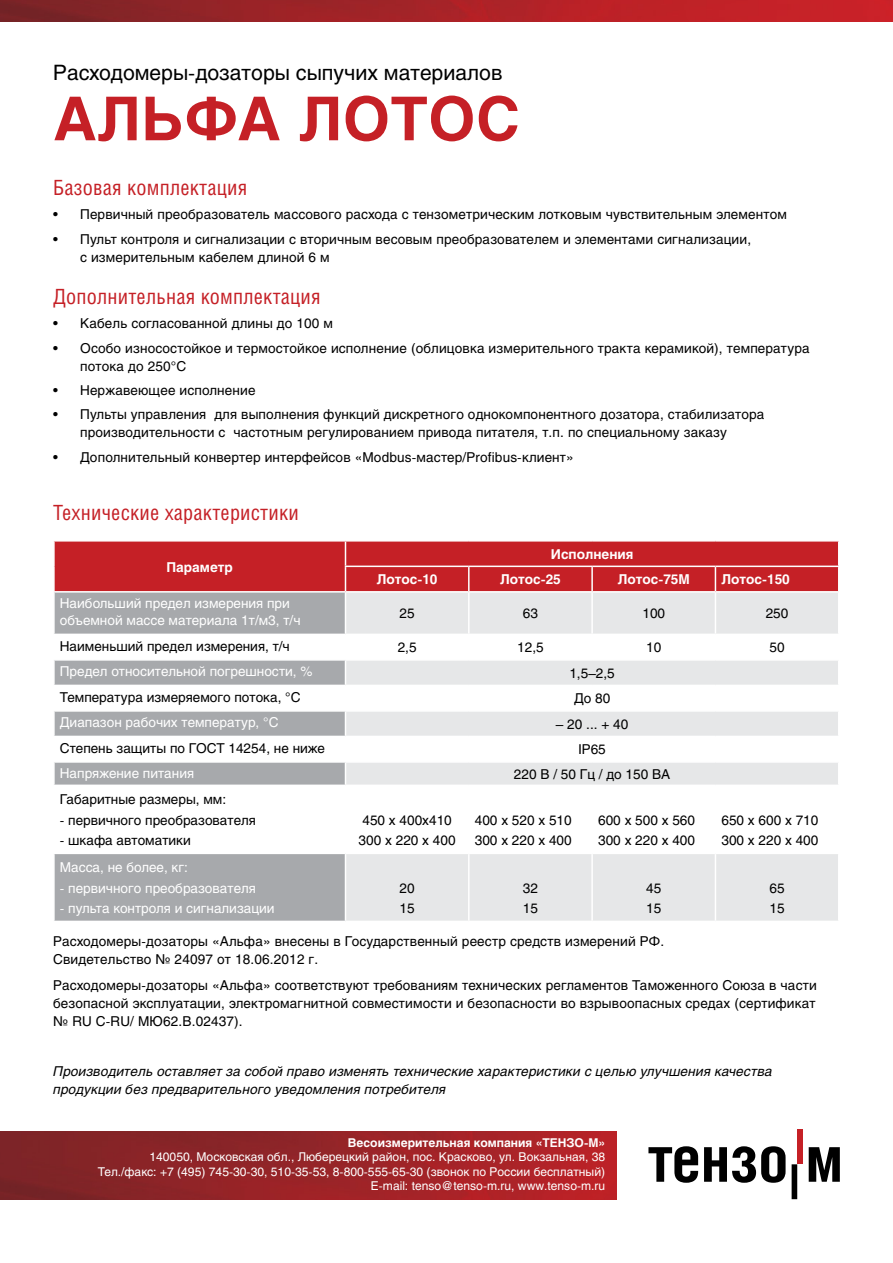
<style>
.page{position:relative;width:893px;height:1263px;background:#fff}
.page>*{position:absolute;margin:0;border:0;box-sizing:border-box;transform-origin:0 0}
.t1{font:700 60px "Helios C";letter-spacing:.01em;color:#c52026}
.t2{font:21px "Helios Cond C";letter-spacing:.01em;color:#c52026}
.t3{font:21px "Helios C";color:#000}
.t4{font:13.5px/20.4px "Helios C";letter-spacing:.01em;color:#000}
.t5{font:13.5px/16.2px "Helios C";color:#fff}
.t6{font:italic 13.5px/18px "Helios C";letter-spacing:.01em;color:#000}
.t7{font:700 13.5px "Helios C";color:#fff}
.t8{font:12px/14.4px "Helios C";color:#fff;text-align:right}
.t9{font:700 12px "Helios C";color:#fff}
</style>
<div class="page">
<img style="left:0;top:1131px;width:617px;height:68px">
<div style="left:797px;top:1129px;width:6px;height:35px;background:#c52026"></div>
<svg style="left:648px;top:1146px;width:192px;height:53px"></svg>
<svg style="left:55px;top:593px;width:290px;height:328px;fill:#a7a9ac"></svg>
<div style="left:346px;top:593px;width:492px;height:328px;background:#e6e7e8"></div>
<svg style="left:346px;top:635px;width:492px;height:218px"></svg>
<hr style="left:53px;top:634px;width:292px;height:1px;background:#fff">
<svg style="left:54px;top:541px;width:785px;height:51px;background:#c7292f"></svg>
<hr style="left:53px;top:659px;width:292px;height:2px;background:#fff">
<hr style="left:53px;top:685px;width:292px;height:1px;background:#fff">
<hr style="left:53px;top:761px;width:292px;height:2px;background:#fff">
<hr style="left:53px;top:784px;width:292px;height:2px;background:#fff">
<hr style="left:53px;top:710px;width:292px;height:2px;background:#fff">
<hr style="left:53px;top:736px;width:292px;height:1px;background:#fff">
<hr style="left:53px;top:853px;width:292px;height:1px;background:#fff">
<hr style="left:345px;top:591px;width:124px;height:2px;background:#fff">
<hr style="left:469px;top:591px;width:123px;height:2px;background:#fff">
<hr style="left:468px;top:593px;width:2px;height:41px;background:#fff">
<hr style="left:592px;top:591px;width:123px;height:2px;background:#fff">
<hr style="left:591px;top:593px;width:2px;height:41px;background:#fff">
<hr style="left:715px;top:591px;width:124px;height:2px;background:#fff">
<hr style="left:715px;top:593px;width:1px;height:41px;background:#fff">
<hr style="left:468px;top:635px;width:2px;height:24px;background:#fff">
<hr style="left:591px;top:635px;width:2px;height:24px;background:#fff">
<hr style="left:345px;top:685px;width:124px;height:1px;background:#fff">
<hr style="left:469px;top:685px;width:123px;height:1px;background:#fff">
<hr style="left:592px;top:685px;width:123px;height:1px;background:#fff">
<hr style="left:715px;top:685px;width:124px;height:1px;background:#fff">
<hr style="left:345px;top:710px;width:124px;height:2px;background:#fff">
<hr style="left:469px;top:710px;width:123px;height:2px;background:#fff">
<hr style="left:592px;top:710px;width:123px;height:2px;background:#fff">
<hr style="left:715px;top:710px;width:124px;height:2px;background:#fff">
<hr style="left:345px;top:736px;width:124px;height:1px;background:#fff">
<hr style="left:469px;top:736px;width:123px;height:1px;background:#fff">
<hr style="left:592px;top:736px;width:123px;height:1px;background:#fff">
<hr style="left:715px;top:736px;width:124px;height:1px;background:#fff">
<hr style="left:345px;top:761px;width:124px;height:2px;background:#fff">
<hr style="left:469px;top:761px;width:123px;height:2px;background:#fff">
<hr style="left:592px;top:761px;width:123px;height:2px;background:#fff">
<hr style="left:715px;top:761px;width:124px;height:2px;background:#fff">
<hr style="left:345px;top:784px;width:124px;height:2px;background:#fff">
<hr style="left:469px;top:784px;width:123px;height:2px;background:#fff">
<hr style="left:592px;top:784px;width:123px;height:2px;background:#fff">
<hr style="left:715px;top:784px;width:124px;height:2px;background:#fff">
<hr style="left:715px;top:786px;width:1px;height:67px;background:#fff">
<hr style="left:345px;top:853px;width:124px;height:1px;background:#fff">
<hr style="left:469px;top:853px;width:123px;height:1px;background:#fff">
<hr style="left:468px;top:854px;width:2px;height:67px;background:#fff">
<hr style="left:592px;top:853px;width:123px;height:1px;background:#fff">
<hr style="left:591px;top:854px;width:2px;height:67px;background:#fff">
<hr style="left:715px;top:853px;width:124px;height:1px;background:#fff">
<hr style="left:715px;top:854px;width:1px;height:67px;background:#fff">
<hr style="left:468px;top:786px;width:2px;height:67px;background:#fff">
<hr style="left:591px;top:786px;width:2px;height:67px;background:#fff">
<hr style="left:345px;top:634px;width:124px;height:1px;background:#fff">
<hr style="left:469px;top:634px;width:123px;height:1px;background:#fff">
<hr style="left:592px;top:634px;width:123px;height:1px;background:#fff">
<hr style="left:715px;top:634px;width:124px;height:1px;background:#fff">
<svg style="left:715px;top:635px;width:1px;height:24px"></svg>
<hr style="left:345px;top:659px;width:124px;height:2px;background:#fff">
<hr style="left:469px;top:659px;width:123px;height:2px;background:#fff">
<hr style="left:592px;top:659px;width:123px;height:2px;background:#fff">
<hr style="left:715px;top:659px;width:124px;height:2px;background:#fff">
<img style="left:0;top:0;width:893px;height:21px">
<h2 class="t3" style="left:53px;top:60px;width:451px">Расходомеры-дозаторы сыпучих материалов</h2>
<h1 class="t1" style="left:53px;top:84px;width:468px">АЛЬФА ЛОТОС</h1>
<h2 class="t2" style="left:53px;top:175px;width:196px">Базовая комплектация</h2>
<p class="t4" style="left:53px;top:204px;width:735px">• Первичный преобразователь массового расхода с тензометрическим лотковым чувствительным элементом</p>
<p class="t4" style="left:80px;top:230px;width:672px;line-height:18px;text-indent:-27px">• Пульт контроля и сигнализации с вторичным весовым преобразователем и элементами сигнализации, с измерительным кабелем длиной 6 м</p>
<h2 class="t2" style="left:53px;top:284px;width:269px">Дополнительная комплектация</h2>
<p class="t4" style="left:53px;top:313px;width:281px">• Кабель согласованной длины до 100 м</p>
<p class="t4" style="left:80px;top:339px;width:731px;line-height:18px;text-indent:-27px">• Особо износостойкое и термостойкое исполнение (облицовка измерительного тракта керамикой), температура потока до 250°С</p>
<p class="t4" style="left:53px;top:380px;width:204px">• Нержавеющее исполнение</p>
<p class="t4" style="left:80px;top:405px;width:686px;line-height:18px;text-indent:-27px">• Пульты управления для выполнения функций дискретного однокомпонентного дозатора, стабилизатора производительности с частотным регулированием привода питателя, т.п. по специальному заказу</p>
<p class="t4" style="left:53px;top:447px;width:522px">• Дополнительный конвертер интерфейсов «Modbus-мастер/Profibus-клиент»</p>
<h2 class="t2" style="left:53px;top:500px;width:247px">Технические характеристики</h2>
<p class="t7" style="left:166px;top:559px;width:68px">Параметр</p>
<p class="t7" style="left:551px;top:546px;width:84px">Исполнения</p>
<p class="t7" style="left:377px;top:572px;width:62px">Лотос-10</p>
<p class="t7" style="left:500px;top:572px;width:62px">Лотос-25</p>
<p class="t7" style="left:618px;top:572px;width:74px">Лотос-75М</p>
<p class="t7" style="left:721px;top:572px;width:70px">Лотос-150</p>
<p class="t5" style="left:60px;top:595px;width:242px">Наибольший предел измерения при объемной массе материала 1т/м3, т/ч</p>
<p class="t4" style="left:400px;top:603px;width:17px">25</p>
<p class="t4" style="left:523px;top:603px;width:17px">63</p>
<p class="t4" style="left:642px;top:603px;width:24px">100</p>
<p class="t4" style="left:766px;top:603px;width:24px">250</p>
<p class="t4" style="left:60px;top:636px;width:231px">Наименьший предел измерения, т/ч</p>
<p class="t4" style="left:398px;top:637px;width:20px">2,5</p>
<p class="t4" style="left:517px;top:637px;width:28px">12,5</p>
<p class="t4" style="left:646px;top:637px;width:17px">10</p>
<p class="t4" style="left:769px;top:637px;width:17px">50</p>
<p class="t5" style="left:60px;top:663px;width:254px">Предел относительной погрешности, %</p>
<p class="t4" style="left:569px;top:663px;width:47px">1,5–2,5</p>
<p class="t4" style="left:60px;top:687px;width:242px">Температура измеряемого потока, °С</p>
<p class="t4" style="left:574px;top:688px;width:38px">До 80</p>
<p class="t5" style="left:60px;top:714px;width:220px">Диапазон рабочих температур, °С</p>
<p class="t4" style="left:556px;top:714px;width:74px">– 20 ... + 40</p>
<p class="t4" style="left:60px;top:738px;width:267px">Степень защиты по ГОСТ 14254, не ниже</p>
<p class="t4" style="left:578px;top:739px;width:29px">IP65</p>
<p class="t5" style="left:60px;top:765px;width:136px">Напряжение питания</p>
<p class="t4" style="left:514px;top:764px;width:158px">220 В / 50 Гц / до 150 ВА</p>
<p class="t4" style="left:60px;top:789px;width:168px">Габаритные размеры, мм:</p>
<p class="t4" style="left:60px;top:809px;width:197px">- первичного преобразователя</p>
<p class="t4" style="left:60px;top:830px;width:132px">- шкафа автоматики</p>
<p class="t4" style="left:359px;top:809px;width:99px">450 х 400х410<br>300 х 220 х 400</p>
<p class="t4" style="left:475px;top:809px;width:99px">400 х 520 х 510<br>300 х 220 х 400</p>
<p class="t4" style="left:598px;top:809px;width:99px">600 х 500 х 560<br>300 х 220 х 400</p>
<p class="t4" style="left:721px;top:809px;width:99px">650 х 600 х 710<br>300 х 220 х 400</p>
<p class="t5" style="left:60px;top:859px;width:130px">Масса, не более, кг:</p>
<p class="t5" style="left:60px;top:879px;width:197px">- первичного преобразователя</p>
<p class="t5" style="left:60px;top:900px;width:216px">- пульта контроля и сигнализации</p>
<p class="t4" style="left:400px;top:877px;width:17px">20<br>15</p>
<p class="t4" style="left:523px;top:877px;width:17px">32<br>15</p>
<p class="t4" style="left:646px;top:877px;width:17px">45<br>15</p>
<p class="t4" style="left:769px;top:877px;width:17px">65<br>15</p>
<p class="t4" style="left:53px;top:932px;width:612px;line-height:18px">Расходомеры-дозаторы «Альфа» внесены в Государственный реестр средств измерений РФ.<br>Свидетельство № 24097 от 18.06.2012 г.</p>
<p class="t4" style="left:53px;top:976px;width:765px;line-height:18px;text-align:justify">Расходомеры-дозаторы «Альфа» соответствуют требованиям технических регламентов Таможенного Союза в части безопасной эксплуатации, электромагнитной совместимости и безопасности во взрывоопасных средах (сертификат № RU C-RU/ МЮ62.В.02437).</p>
<p class="t6" style="left:53px;top:1062px;width:721px">Производитель оставляет за собой право изменять технические характеристики с целью улучшения качества продукции без предварительного уведомления потребителя</p>
<p class="t9" style="left:348px;top:1135px;width:259px">Весоизмерительная компания «ТЕНЗО-М»</p>
<p class="t8" style="left:98px;top:1150px;width:509px">140050, Московская обл., Люберецкий район, пос. Красково, ул. Вокзальная, 38<br>Тел./факс: +7 (495) 745-30-30, 510-35-53, 8-800-555-65-30 (звонок по России бесплатный)<br>Е-mail: tenso@tenso-m.ru, www.tenso-m.ru</p>
</div>
